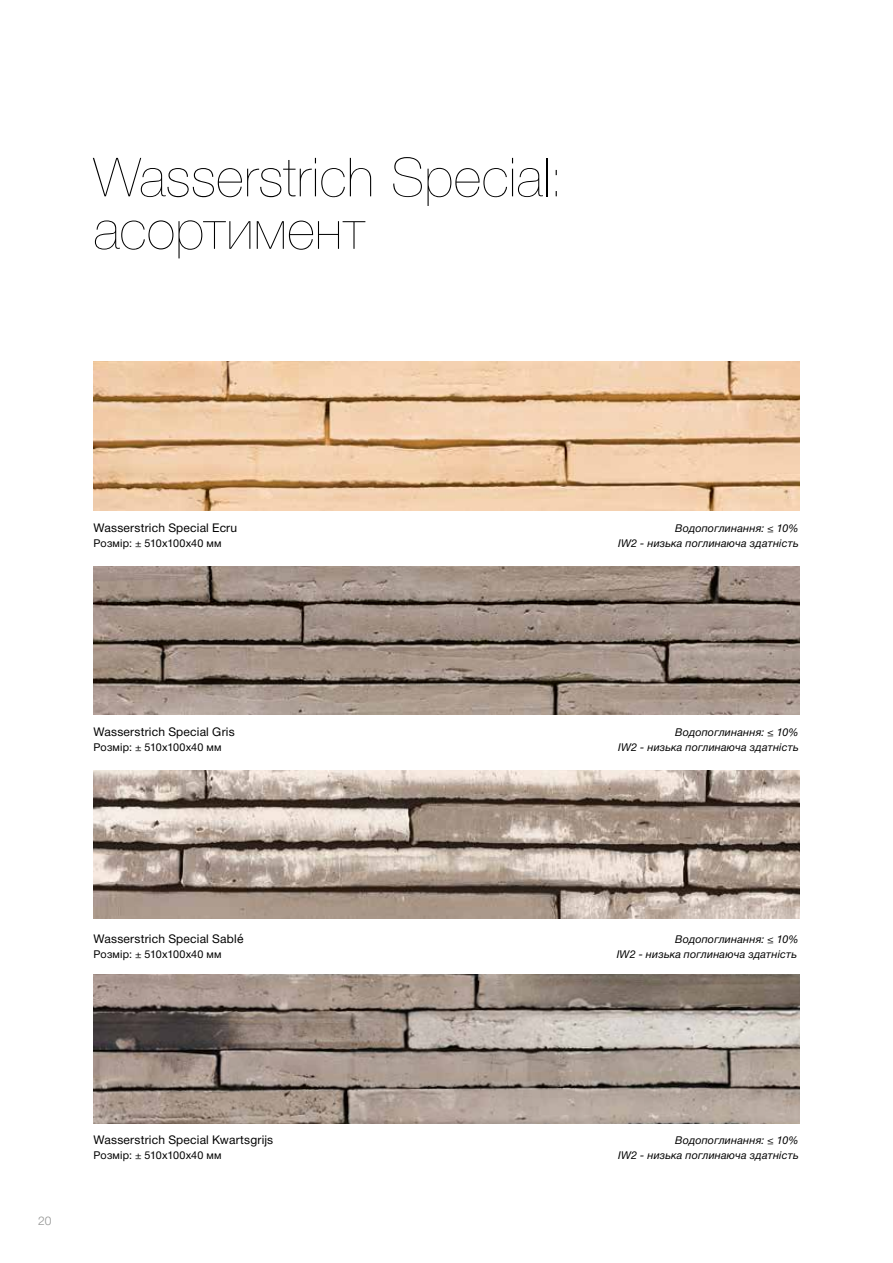
<style>
.page{position:relative;width:893px;height:1263px;background:#fff}
.page>*{position:absolute;margin:0;border:0;box-sizing:border-box;transform-origin:0 0}
.t1{font:200 54px/52.5px "Helvetica Neue Cyr";letter-spacing:.01em;color:#000}
.t2{font:12px "Helvetica Neue Cyr";letter-spacing:.015em;color:#000}
.t3{font:300 12px "Helvetica Neue Cyr";color:#919291}
.t4{font:italic 10.8px "Helvetica Neue Cyr";letter-spacing:.015em;color:#000}
.t5{font:10.8px "Helvetica Neue Cyr";letter-spacing:.015em;color:#000}
.s1{font-family:"Helvetica Neue"}
</style>
<div class="page">
<img style="left:94px;top:362px;width:705px;height:149px">
<img style="left:94px;top:770px;width:705px;height:149px">
<img style="left:94px;top:974px;width:705px;height:149px">
<img style="left:94px;top:566px;width:705px;height:149px">
<h1 class="t1" style="left:94px;top:151px;width:472px">Wasserstrich Special: асортимент</h1>
<p class="t2" style="left:94px;top:521px;width:145px">Wasserstrich Special Ecru</p>
<p class="t4" style="left:675px;top:522px;width:125px">Водопоглинання: ≤ 10%</p>
<p class="t5" style="left:94px;top:537px;width:129px">Розмір: ± 510x100x40 мм</p>
<p class="t4" style="left:618px;top:537px;width:182px">IW2 - низька поглинаюча здатність</p>
<p class="t2" style="left:94px;top:725px;width:143px">Wasserstrich Special Gris</p>
<p class="t4" style="left:675px;top:726px;width:125px">Водопоглинання: ≤ 10%</p>
<p class="t5" style="left:94px;top:741px;width:129px">Розмір: ± 510x100x40 мм</p>
<p class="t4" style="left:618px;top:741px;width:182px">IW2 - низька поглинаюча здатність</p>
<p class="t2" style="left:94px;top:932px;width:151px">Wasserstrich Special Sabl<span class="s1">é</span></p>
<p class="t4" style="left:675px;top:933px;width:125px">Водопоглинання: ≤ 10%</p>
<p class="t5" style="left:94px;top:948px;width:129px">Розмір: ± 510x100x40 мм</p>
<p class="t4" style="left:617px;top:948px;width:182px">IW2 - низька поглинаюча здатність</p>
<p class="t3" style="left:38px;top:1214px;width:15px">20</p>
<p class="t2" style="left:94px;top:1133px;width:181px">Wasserstrich Special Kwartsgrijs</p>
<p class="t4" style="left:675px;top:1135px;width:125px">Водопоглинання: ≤ 10%</p>
<p class="t5" style="left:94px;top:1150px;width:129px">Розмір: ± 510x100x40 мм</p>
<p class="t4" style="left:618px;top:1150px;width:182px">IW2 - низька поглинаюча здатність</p>
</div>
